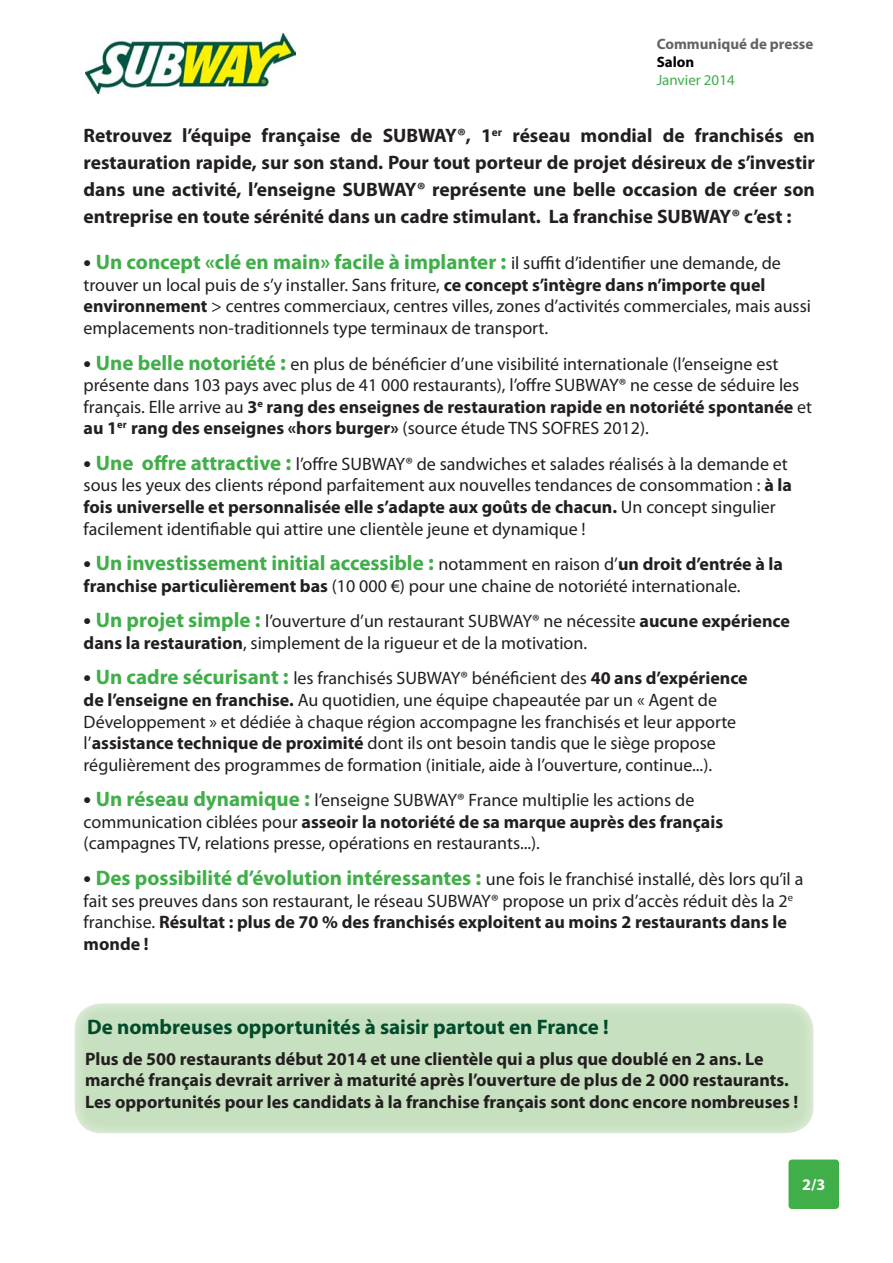
<style>
.page{position:relative;width:893px;height:1263px;background:#fff}
.page>*{position:absolute;margin:0;border:0;box-sizing:border-box;transform-origin:0 0}
.t1{font:700 21px "Myriad Pro";color:#40ae49}
.t2{font:700 21px "Myriad Pro";color:#004b2b}
.t3{font:700 19.5px/27px "Myriad Pro";color:#231f20;text-align:justify}
.t4{font:18px/21.6px "Myriad Pro";color:#231f20}
.t5{font:700 18px/21.6px "Myriad Pro";color:#231f20}
.t6{font:700 16.2px "Myriad Pro";color:#fff}
.t7{font:700 15px "Myriad Pro";color:#636366}
.t8{font:15px "Myriad Pro";color:#40ae49}
.t9{font:700 15px "Myriad Pro";color:#000}
.s1{font-size:22.5px;color:#231f20}
.s2{font-size:22.5px}
.s3{font-weight:400;font-size:18px;color:#231f20}
.s4{font-weight:700}
.s5{font-weight:700;font-size:22.5px}
.s6{font-weight:700;font-size:21px;color:#40ae49}
.s7{font-weight:700;font-size:22.5px;color:#40ae49}
.s8{font-size:18px;color:#231f20}
</style>
<div class="page">
<div style="left:73px;top:994px;width:741px;height:141px;background:#fff;opacity:.75"></div>
<div style="left:788px;top:1159px;width:51px;height:50px;background:#40ae49;border-radius:4px"></div>
<img style="left:85px;top:33px;width:210px;height:61px">
<p class="t7" style="left:657px;top:34px;width:158px">Communiqué de presse</p>
<p class="t9" style="left:657px;top:52px;width:39px">Salon</p>
<p class="t8" style="left:657px;top:71px;width:80px">Janvier 2014</p>
<p class="t3" style="left:84px;top:121px;width:733px">Retrouvez l’équipe française de SUBWAY®, 1<sup>er</sup> réseau mondial de franchisés en restauration rapide, sur son stand. Pour tout porteur de projet désireux de s’investir dans une activité, l’enseigne SUBWAY® représente une belle occasion de créer son entreprise en toute sérénité dans un cadre stimulant. La franchise SUBWAY® c’est :</p>
<p class="t1" style="left:84px;top:248px;width:699px"><span class="s1">•</span> Un concept «clé en main» facile à implanter <span class="s2">:</span> <span class="s3">il suffit d’identifier une demande, de</span></p>
<p class="t4" style="left:84px;top:274px;width:729px">trouver un local puis de s’y installer. Sans friture, <span class="s4">ce concept s’intègre dans n’importe quel environnement</span> &gt; centres commerciaux, centres villes, zones d’activités commerciales, mais aussi emplacements non-traditionnels type terminaux de transport.</p>
<p class="t4" style="left:84px;top:352px;width:730px"><span class="s5">•</span> <span class="s6">Une belle notoriété</span> <span class="s7">:</span> en plus de bénéficier d’une visibilité internationale (l’enseigne est présente dans 103 pays avec plus de 41 000 restaurants), l’offre SUBWAY® ne cesse de séduire les français. Elle arrive au <span class="s4">3</span><sup>e</sup> <span class="s4">rang des enseignes de restauration rapide en notoriété spontanée</span> et <span class="s4">au 1</span><sup>er</sup> <span class="s4">rang des enseignes «hors burger»</span> (source étude TNS SOFRES 2012).</p>
<p class="t4" style="left:84px;top:453px;width:710px"><span class="s5">•</span> <span class="s6">Une offre attractive</span> <span class="s7">:</span> l’offre SUBWAY® de sandwiches et salades réalisés à la demande et sous les yeux des clients répond parfaitement aux nouvelles tendances de consommation : <span class="s4">à la fois universelle et personnalisée elle s’adapte aux goûts de chacun.</span> Un concept singulier facilement identifiable qui attire une clientèle jeune et dynamique !</p>
<p class="t1" style="left:84px;top:549px;width:701px"><span class="s1">•</span> Un investissement initial accessible <span class="s2">:</span> <span class="s3">notamment en raison d’</span><span class="s8">un droit d’entrée à la</span></p>
<p class="t4" style="left:84px;top:575px;width:658px"><span class="s4">franchise particulièrement bas</span> (10 000 €) pour une chaine de notoriété internationale.</p>
<p class="t4" style="left:84px;top:610px;width:708px"><span class="s5">•</span> <span class="s6">Un projet simple</span> <span class="s7">:</span> l’ouverture d’un restaurant SUBWAY® ne nécessite <span class="s4">aucune expérience dans la restauration</span>, simplement de la rigueur et de la motivation.</p>
<p class="t4" style="left:84px;top:667px;width:666px"><span class="s5">•</span> <span class="s6">Un cadre sécurisant</span> <span class="s7">:</span> les franchisés SUBWAY® bénéficient des <span class="s4">40 ans d’expérience de l’enseigne en franchise.</span> Au quotidien, une équipe chapeautée par un « Agent de Développement » et dédiée à chaque région accompagne les franchisés et leur apporte l’<span class="s4">assistance technique de proximité</span> dont ils ont besoin tandis que le siège propose régulièrement des programmes de formation (initiale, aide à l’ouverture, continue...).</p>
<p class="t4" style="left:84px;top:789px;width:641px"><span class="s5">•</span> <span class="s6">Un réseau dynamique</span> <span class="s7">:</span> l’enseigne SUBWAY® France multiplie les actions de communication ciblées pour <span class="s4">asseoir la notoriété de sa marque auprès des français </span>(campagnes TV, relations presse, opérations en restaurants...).</p>
<p class="t4" style="left:84px;top:868px;width:721px"><span class="s5">•</span> <span class="s6">Des possibilité d’évolution intéressantes</span> <span class="s7">:</span> une fois le franchisé installé, dès lors qu’il a fait ses preuves dans son restaurant, le réseau SUBWAY® propose un prix d’accès réduit dès la 2<sup>e </sup>franchise. <span class="s4">Résultat : plus de 70 % des franchisés exploitent au moins 2 restaurants dans le monde !</span></p>
<p class="t2" style="left:87px;top:1013px;width:523px">De nombreuses opportunités à saisir partout en France !</p>
<p class="t5" style="left:85px;top:1047px;width:715px">Plus de 500 restaurants début 2014 et une clientèle qui a plus que doublé en 2 ans. Le marché français devrait arriver à maturité après l’ouverture de plus de 2 000 restaurants.<br>Les opportunités pour les candidats à la franchise français sont donc encore nombreuses !</p>
<p class="t6" style="left:802px;top:1174px;width:25px">2/3</p>
</div>
